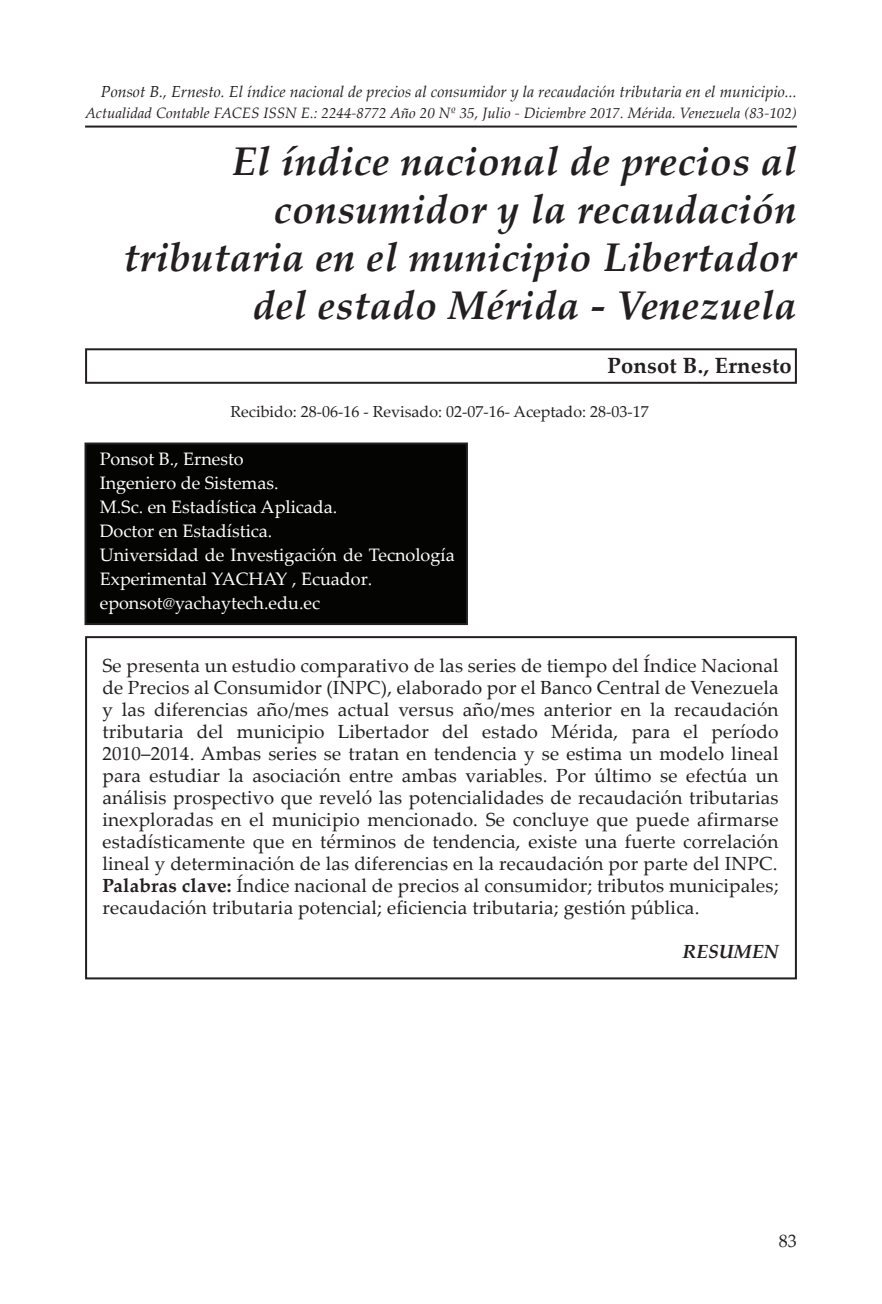
<style>
.page{position:relative;width:882px;height:1304px;background:#fff}
.page>*{position:absolute;margin:0;border:0;box-sizing:border-box;transform-origin:0 0}
.t1{font:italic 700 40px/48px "Palatino Linotype";letter-spacing:.01em;color:#231f20;text-align:right}
.t2{font:700 22px "Palatino Linotype";letter-spacing:.01em;color:#231f20}
.t3{font:19px/22px "Palatino Linotype";letter-spacing:.01em;color:#231f20;text-align:justify}
.t4{font:italic 700 19px "Palatino Linotype";letter-spacing:.01em;color:#231f20}
.t5{font:18px/24px "Palatino Linotype";color:#fff}
.t6{font:18px "Palatino Linotype";color:#231f20}
.t7{font:italic 16px "Palatino Linotype";color:#231f20}
.t8{font:16px "Palatino Linotype";color:#231f20}
.t9{font:italic 15px "Palatino Linotype";color:#231f20}
.s1{font-weight:700}
</style>
<div class="page">
<hr style="left:85px;top:126px;width:712px;height:2px;background:#231f20">
<div style="left:85px;top:348px;width:712px;height:36px;border:2px solid #231f20"></div>
<div style="left:85px;top:444px;width:382px;height:180px;background:#040503"></div>
<div style="left:84px;top:443px;width:384px;height:182px;border:2px solid #231f20"></div>
<div style="left:85px;top:636px;width:712px;height:343px;border:2px solid #231f20"></div>
<p class="t7" style="left:101px;top:80px;width:697px">Ponsot B., Ernesto. El índice nacional de precios al consumidor y la recaudación tributaria en el municipio...</p>
<p class="t9" style="left:85px;top:103px;width:713px">Actualidad Contable FACES ISSN E.: 2244-8772 Año 20 Nº 35, Julio - Diciembre 2017. Mérida. Venezuela (83-102)</p>
<h1 class="t1" style="left:123px;top:136px;width:675px">El índice nacional de precios al consumidor y la recaudación tributaria en el municipio Libertador del estado Mérida - Venezuela</h1>
<p class="t2" style="left:607px;top:350px;width:186px">Ponsot B., Ernesto</p>
<p class="t8" style="left:230px;top:401px;width:420px">Recibido: 28-06-16 - Revisado: 02-07-16- Aceptado: 28-03-17</p>
<p class="t5" style="left:100px;top:446px;width:356px">Ponsot B., Ernesto<br>Ingeniero de Sistemas.<br>M.Sc. en Estadística Aplicada.<br>Doctor en Estadística.<br>Universidad de Investigación de Tecnología<br>Experimental YACHAY , Ecuador. eponsot@yachaytech.edu.ec</p>
<p class="t3" style="left:102px;top:654px;width:677px">Se presenta un estudio comparativo de las series de tiempo del Índice Nacional de Precios al Consumidor (INPC), elaborado por el Banco Central de Venezuela y las diferencias año/mes actual versus año/mes anterior en la recaudación tributaria del municipio Libertador del estado Mérida, para el período 2010–2014. Ambas series se tratan en tendencia y se estima un modelo lineal para estudiar la asociación entre ambas variables. Por último se efectúa un análisis prospectivo que reveló las potencialidades de recaudación tributarias inexploradas en el municipio mencionado. Se concluye que puede afirmarse estadísticamente que en términos de tendencia, existe una fuerte correlación lineal y determinación de las diferencias en la recaudación por parte del INPC.<br><span class="s1">Palabras clave:</span> Índice nacional de precios al consumidor; tributos municipales; recaudación tributaria potencial; eficiencia tributaria; gestión pública.</p>
<p class="t4" style="left:682px;top:938px;width:98px">RESUMEN</p>
<p class="t6" style="left:779px;top:1228px;width:19px">83</p>
</div>
